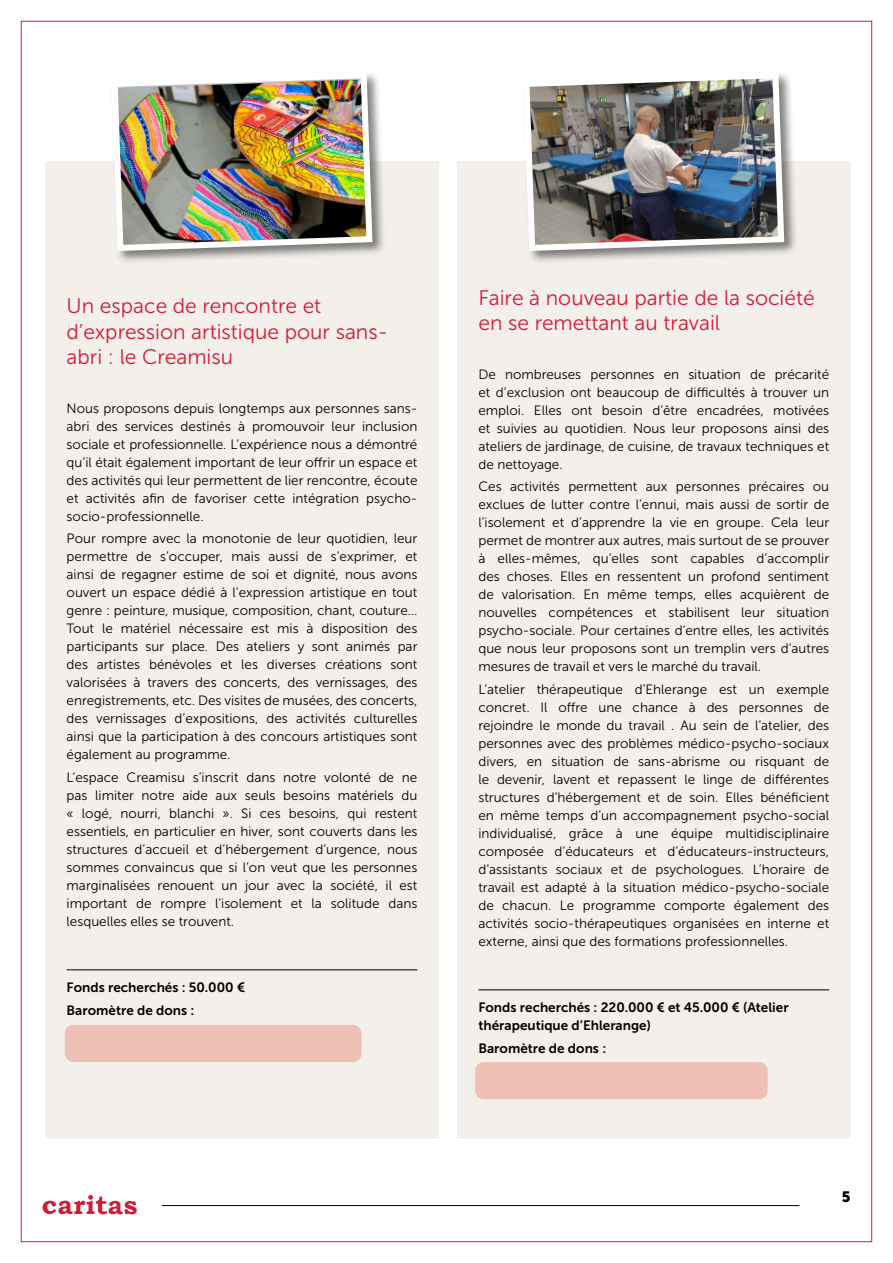
<style>
.page{position:relative;width:893px;height:1263px;background:#fff}
.page>*{position:absolute;margin:0;border:0;box-sizing:border-box;transform-origin:0 0}
.t1{font:21px/25.5px "Museo Sans 300";color:#d21c36}
.t2{font:15px "Museo Sans 900";color:#000}
.t3{font:13.5px/18px "Museo Sans 300";color:#000;text-align:justify}
.t4{font:13.5px/22.2px "Museo Sans 700";color:#000}
</style>
<div class="page">
<svg style="left:43px;top:1195px;width:94px;height:19px"></svg>
<hr style="left:162px;top:1205px;width:637px;height:1px;background:#000">
<div style="left:45px;top:162px;width:394px;height:977px;background:#f3f0ec"></div>
<hr style="left:67px;top:969px;width:350px;height:1px;background:#000">
<div style="left:110px;top:70px;width:276px;height:195px;background:#000;opacity:.5"></div>
<img style="left:108px;top:70px;width:268px;height:184px">
<div style="left:457px;top:162px;width:393px;height:977px;background:#f3f0ec"></div>
<hr style="left:478px;top:989px;width:351px;height:1px;background:#000">
<div style="left:521px;top:70px;width:277px;height:195px;background:#000;opacity:.5"></div>
<img style="left:520px;top:70px;width:267px;height:184px">
<div style="left:65px;top:1025px;width:297px;height:37px;background:#efc1b5;border-radius:9px"></div>
<div style="left:475px;top:1062px;width:293px;height:37px;background:#efc1b5;border-radius:9px"></div>
<h1 class="t1" style="left:67px;top:294px;width:323px">Un espace de rencontre et d’expression artistique pour sans&shy;abri : le Creamisu</h1>
<p class="t3" style="left:67px;top:400px;width:352px">Nous proposons depuis longtemps aux personnes sans&shy;abri des services destinés à promouvoir leur inclusion sociale et professionnelle. L’expérience nous a démontré qu’il était également important de leur offrir un espace et des activités qui leur permettent de lier rencontre, écoute et activités afin de favoriser cette intégration psycho&shy;socio-professionnelle.</p>
<p class="t3" style="left:67px;top:530px;width:352px">Pour rompre avec la monotonie de leur quotidien, leur permettre de s’occuper, mais aussi de s’exprimer, et ainsi de regagner estime de soi et dignité, nous avons ouvert un espace dédié à l’expression artistique en tout genre : peinture, musique, composition, chant, couture… Tout le matériel nécessaire est mis à disposition des participants sur place. Des ateliers y sont animés par des artistes bénévoles et les diverses créations sont valorisées à travers des concerts, des vernissages, des enregistrements, etc. Des visites de musées, des concerts, des vernissages d’expositions, des activités culturelles ainsi que la participation à des concours artistiques sont également au programme.</p>
<p class="t3" style="left:67px;top:768px;width:352px">L’espace Creamisu s’inscrit dans notre volonté de ne pas limiter notre aide aux seuls besoins matériels du « logé, nourri, blanchi ». Si ces besoins, qui restent essentiels, en particulier en hiver, sont couverts dans les structures d’accueil et d’hébergement d’urgence, nous sommes convaincus que si l’on veut que les personnes marginalisées renouent un jour avec la société, il est important de rompre l’isolement et la solitude dans lesquelles elles se trouvent.</p>
<p class="t4" style="left:67px;top:976px;width:180px">Fonds recherchés : 50.000 €<br>Baromètre de dons :</p>
<h1 class="t1" style="left:478px;top:285px;width:338px">Faire à nouveau partie de la société en se remettant au travail</h1>
<p class="t3" style="left:478px;top:366px;width:352px">De nombreuses personnes en situation de précarité et d’exclusion ont beaucoup de difficultés à trouver un emploi. Elles ont besoin d’être encadrées, motivées et suivies au quotidien. Nous leur proposons ainsi des ateliers de jardinage, de cuisine, de travaux techniques et de nettoyage.</p>
<p class="t3" style="left:478px;top:478px;width:352px">Ces activités permettent aux personnes précaires ou exclues de lutter contre l’ennui, mais aussi de sortir de l’isolement et d’apprendre la vie en groupe. Cela leur permet de montrer aux autres, mais surtout de se prouver à elles-mêmes, qu’elles sont capables d’accomplir des choses. Elles en ressentent un profond sentiment de valorisation. En même temps, elles acquièrent de nouvelles compétences et stabilisent leur situation psycho-sociale. Pour certaines d’entre elles, les activités que nous leur proposons sont un tremplin vers d’autres mesures de travail et vers le marché du travail.</p>
<p class="t3" style="left:478px;top:680px;width:352px">L’atelier thérapeutique d’Ehlerange est un exemple concret. Il offre une chance à des personnes de rejoindre le monde du travail . Au sein de l’atelier, des personnes avec des problèmes médico-psycho-sociaux divers, en situation de sans-abrisme ou risquant de le devenir, lavent et repassent le linge de différentes structures d’hébergement et de soin. Elles bénéficient en même temps d’un accompagnement psycho-social individualisé, grâce à une équipe multidisciplinaire composée d’éducateurs et d’éducateurs-instructeurs, d’assistants sociaux et de psychologues. L’horaire de travail est adapté à la situation médico-psycho-sociale de chacun. Le programme comporte également des activités socio-thérapeutiques organisées en interne et externe, ainsi que des formations professionnelles.</p>
<p class="t4" style="left:478px;top:999px;width:312px;line-height:18px">Fonds recherchés : 220.000 € et 45.000 € (Atelier thérapeutique d’Ehlerange)</p>
<p class="t4" style="left:478px;top:1037px;width:129px">Baromètre de dons :</p>
<p class="t2" style="left:842px;top:1188px;width:10px">5</p>
</div>
